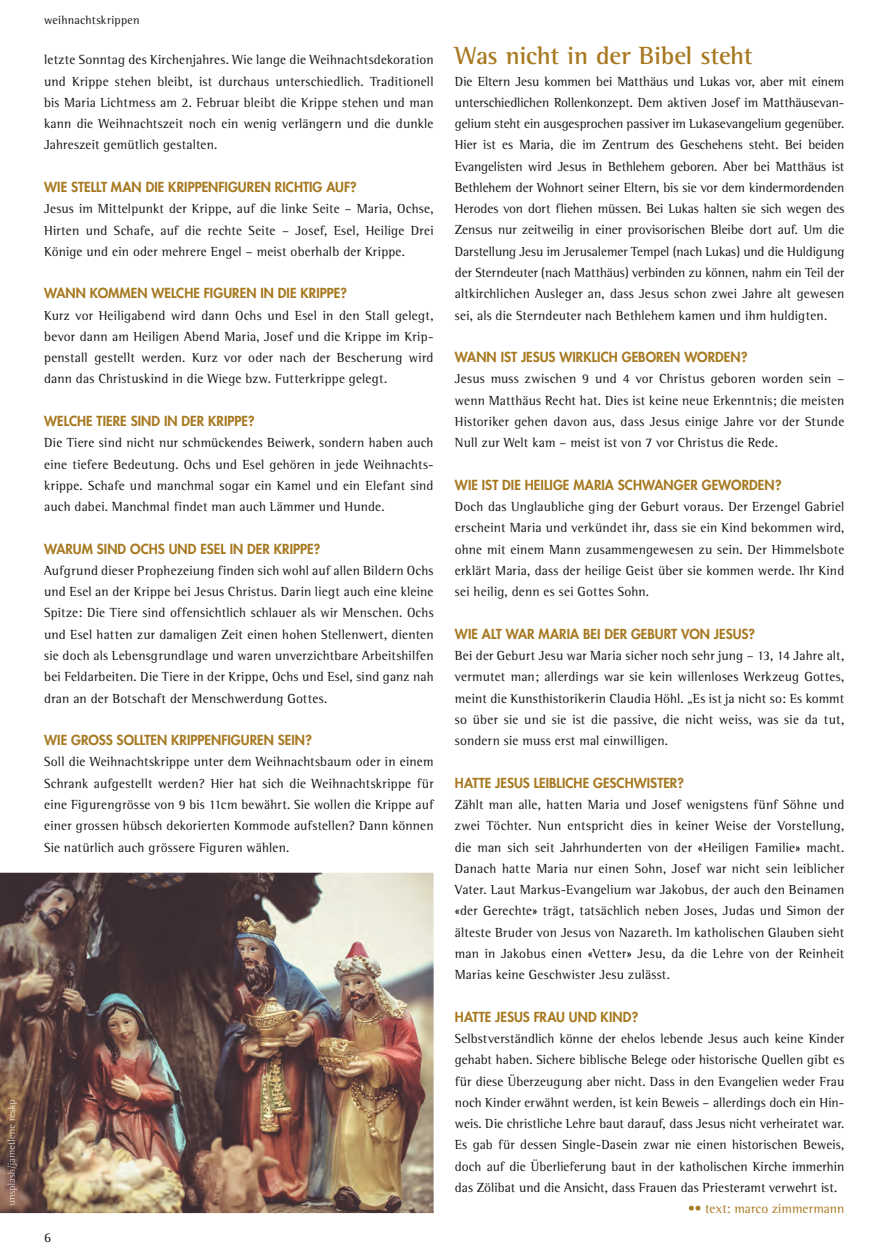
<style>
.page{position:relative;width:888px;height:1255px;background:#fff}
.page>*{position:absolute;margin:0;border:0;box-sizing:border-box;transform-origin:0 0}
.t1{font:700 25.5px "Rotis Semi Serif";letter-spacing:-.01em;color:#a77921}
.t2{font:13.5px/21.3px "Rotis Semi Serif";letter-spacing:.015em;color:#131413;text-align:justify}
.t3{font:800 13.5px "Futura";letter-spacing:.005em;color:#a77921}
.t4{font:13.5px "Rotis Semi Serif";letter-spacing:.005em;color:#a77921}
.t5{font:12px "Rotis Semi Serif";letter-spacing:.025em;color:#131413}
</style>
<div class="page">
<img style="left:0;top:872px;width:433px;height:340px">
<img style="left:7px;top:1099px;width:10px;height:106px">
<p class="t5" style="left:44px;top:13px;width:97px">weihnachtskrippen</p>
<p class="t2" style="left:44px;top:49px;width:391px">letzte Sonntag des Kirchenjahres. Wie lange die Weihnachtsdekoration und Krippe stehen bleibt, ist durchaus unterschiedlich. Traditionell bis Maria Lichtmess am 2. Februar bleibt die Krippe stehen und man kann die Weihnachtszeit noch ein wenig verlängern und die dunkle Jahreszeit gemütlich gestalten.</p>
<p class="t3" style="left:44px;top:178px;width:314px">WIE STELLT MAN DIE KRIPPENFIGUREN RICHTIG AUF?</p>
<p class="t2" style="left:44px;top:198px;width:391px">Jesus im Mittelpunkt der Krippe, auf die linke Seite – Maria, Ochse, Hirten und Schafe, auf die rechte Seite – Josef, Esel, Heilige Drei Könige und ein oder mehrere Engel – meist oberhalb der Krippe.</p>
<p class="t3" style="left:44px;top:285px;width:304px">WANN KOMMEN WELCHE FIGUREN IN DIE KRIPPE?</p>
<p class="t2" style="left:44px;top:304px;width:391px">Kurz vor Heiligabend wird dann Ochs und Esel in den Stall gelegt, bevor dann am Heiligen Abend Maria, Josef und die Krippe im Krip&shy;penstall gestellt werden. Kurz vor oder nach der Bescherung wird dann das Christuskind in die Wiege bzw. Futterkrippe gelegt.</p>
<p class="t3" style="left:44px;top:412px;width:212px">WELCHE TIERE SIND IN DER KRIPPE?</p>
<p class="t2" style="left:44px;top:432px;width:391px">Die Tiere sind nicht nur schmückendes Beiwerk, sondern haben auch eine tiefere Bedeutung. Ochs und Esel gehören in jede Weihnachts&shy;krippe. Schafe und manchmal sogar ein Kamel und ein Elefant sind auch dabei. Manchmal findet man auch Lämmer und Hunde.</p>
<p class="t3" style="left:44px;top:540px;width:278px">WARUM SIND OCHS UND ESEL IN DER KRIPPE?</p>
<p class="t2" style="left:44px;top:559px;width:391px">Aufgrund dieser Prophezeiung finden sich wohl auf allen Bildern Ochs und Esel an der Krippe bei Jesus Christus. Darin liegt auch eine kleine Spitze: Die Tiere sind offensichtlich schlauer als wir Menschen. Ochs und Esel hatten zur damaligen Zeit einen hohen Stellenwert, dienten sie doch als Lebensgrundlage und waren unverzichtbare Arbeitshilfen bei Feldarbeiten. Die Tiere in der Krippe, Ochs und Esel, sind ganz nah dran an der Botschaft der Menschwerdung Gottes.</p>
<p class="t3" style="left:44px;top:731px;width:269px">WIE GROSS SOLLTEN KRIPPENFIGUREN SEIN?</p>
<p class="t2" style="left:44px;top:751px;width:391px">Soll die Weihnachtskrippe unter dem Weihnachtsbaum oder in einem Schrank aufgestellt werden? Hier hat sich die Weihnachtskrippe für eine Figurengrösse von 9 bis 11cm bewährt. Sie wollen die Krippe auf einer grossen hübsch dekorierten Kommode aufstellen? Dann können Sie natürlich auch grössere Figuren wählen.</p>
<p class="t2" style="left:44px;top:1226px;width:9px">6</p>
<h1 class="t1" style="left:454px;top:40px;width:299px">Was nicht in der Bibel steht</h1>
<p class="t2" style="left:454px;top:70px;width:391px">Die Eltern Jesu kommen bei Matthäus und Lukas vor, aber mit einem unterschiedlichen Rollenkonzept. Dem aktiven Josef im Matthäusevan&shy;gelium steht ein ausgesprochen passiver im Lukasevangelium gegenüber.<br>Hier ist es Maria, die im Zentrum des Geschehens steht. Bei beiden Evangelisten wird Jesus in Bethlehem geboren. Aber bei Matthäus ist Bethlehem der Wohnort seiner Eltern, bis sie vor dem kindermordenden Herodes von dort fliehen müssen. Bei Lukas halten sie sich wegen des Zensus nur zeitweilig in einer provisorischen Bleibe dort auf. Um die Darstellung Jesu im Jerusalemer Tempel (nach Lukas) und die Huldigung der Sterndeuter (nach Matthäus) verbinden zu können, nahm ein Teil der altkirchlichen Ausleger an, dass Jesus schon zwei Jahre alt gewesen sei, als die Sterndeuter nach Bethlehem kamen und ihm huldigten.</p>
<p class="t3" style="left:454px;top:348px;width:294px">WANN IST JESUS WIRKLICH GEBOREN WORDEN?</p>
<p class="t2" style="left:454px;top:368px;width:391px">Jesus muss zwischen 9 und 4 vor Christus geboren worden sein – wenn Matthäus Recht hat. Dies ist keine neue Erkenntnis; die meisten Historiker gehen davon aus, dass Jesus einige Jahre vor der Stunde Null zur Welt kam – meist ist von 7 vor Christus die Rede.</p>
<p class="t3" style="left:454px;top:476px;width:328px">WIE IST DIE HEILIGE MARIA SCHWANGER GEWORDEN?</p>
<p class="t2" style="left:454px;top:496px;width:391px">Doch das Unglaubliche ging der Geburt voraus. Der Erzengel Gabriel erscheint Maria und verkündet ihr, dass sie ein Kind bekommen wird, ohne mit einem Mann zusammengewesen zu sein. Der Himmelsbote erklärt Maria, dass der heilige Geist über sie kommen werde. Ihr Kind sei heilig, denn es sei Gottes Sohn.</p>
<p class="t3" style="left:454px;top:625px;width:301px">WIE ALT WAR MARIA BEI DER GEBURT VON JESUS?</p>
<p class="t2" style="left:454px;top:644px;width:391px">Bei der Geburt Jesu war Maria sicher noch sehr jung – 13, 14 Jahre alt, vermutet man; allerdings war sie kein willenloses Werkzeug Gottes, meint die Kunsthistorikerin Claudia Höhl. „Es ist ja nicht so: Es kommt so über sie und sie ist die passive, die nicht weiss, was sie da tut, sondern sie muss erst mal einwilligen.</p>
<p class="t3" style="left:454px;top:774px;width:230px">HATTE JESUS LEIBLICHE GESCHWISTER?</p>
<p class="t2" style="left:454px;top:793px;width:391px">Zählt man alle, hatten Maria und Josef wenigstens fünf Söhne und zwei Töchter. Nun entspricht dies in keiner Weise der Vorstellung, die man sich seit Jahrhunderten von der «Heiligen Familie» macht.<br>Danach hatte Maria nur einen Sohn, Josef war nicht sein leiblicher Vater. Laut Markus-Evangelium war Jakobus, der auch den Beinamen «der Gerechte» trägt, tatsächlich neben Joses, Judas und Simon der älteste Bruder von Jesus von Nazareth. Im katholischen Glauben sieht man in Jakobus einen «Vetter» Jesu, da die Lehre von der Reinheit Marias keine Geschwister Jesu zulässt.</p>
<p class="t3" style="left:454px;top:1008px;width:185px">HATTE JESUS FRAU UND KIND?</p>
<p class="t2" style="left:454px;top:1027px;width:391px">Selbstverständlich könne der ehelos lebende Jesus auch keine Kinder gehabt haben. Sichere biblische Belege oder historische Quellen gibt es für diese Überzeugung aber nicht. Dass in den Evangelien weder Frau noch Kinder erwähnt werden, ist kein Beweis – allerdings doch ein Hin&shy;weis. Die christliche Lehre baut darauf, dass Jesus nicht verheiratet war.<br>Es gab für dessen Single-Dasein zwar nie einen historischen Beweis, doch auf die Überlieferung baut in der katholischen Kirche immerhin das Zölibat und die Ansicht, dass Frauen das Priesteramt verwehrt ist.</p>
<p class="t4" style="left:687px;top:1200px;width:158px">•• text: marco zimmermann</p>
</div>
